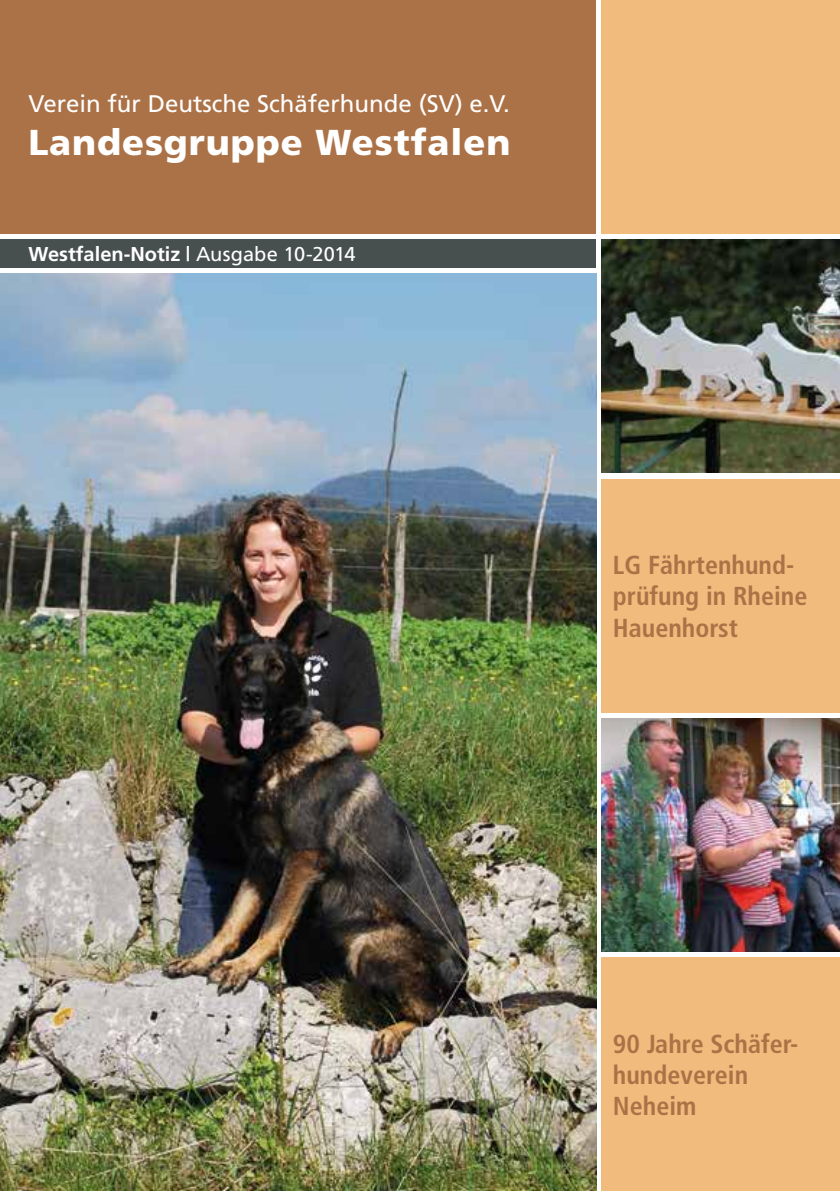
<style>
.page{position:relative;width:840px;height:1191px;background:#fff}
.page>*{position:absolute;margin:0;border:0;box-sizing:border-box;transform-origin:0 0}
.t1{font:900 36px "Frutiger";letter-spacing:.025em;color:#fff}
.t2{font:700 condensed 26px/31.2px "Frutiger";color:#ac7247}
.t3{font:24px "Frutiger";color:#fff}
.t4{font:700 20px "Frutiger";color:#fff}
.t5{font:20px "Frutiger";color:#fff}
.s1{font-weight:400}
</style>
<div class="page">
<div style="left:601px;top:0;width:238px;height:234px;background:#f1bb7d"></div>
<div style="left:0;top:0;width:595px;height:234px;background:#ac7247"></div>
<img style="left:601px;top:239px;width:238px;height:234px">
<div style="left:601px;top:478px;width:238px;height:234px;background:#f1bb7d"></div>
<div style="left:601px;top:957px;width:238px;height:234px;background:#f1bb7d"></div>
<div style="left:0;top:239px;width:595px;height:29px;background:#48504f"></div>
<img style="left:0;top:273px;width:596px;height:918px">
<img style="left:601px;top:718px;width:238px;height:233px">
<p class="t3" style="left:28px;top:89px;width:483px">Verein für Deutsche Schäferhunde (SV) e.V.</p>
<h1 class="t1" style="left:28px;top:121px;width:483px">Landesgruppe Westfalen</h1>
<p class="t4" style="left:28px;top:242px;width:329px">Westfalen-Notiz | <span class="s1">Ausgabe 10-2014</span></p>
<p class="t5" style="left:283px;top:242px;width:63px">8-2013</p>
<p class="t2" style="left:612px;top:549px;width:196px">LG Fährtenhund&shy;prüfung in Rheine<br>Hauenhorst</p>
<p class="t2" style="left:612px;top:1028px;width:187px">90 Jahre Schäfer&shy;hundeverein<br>Neheim</p>
</div>
